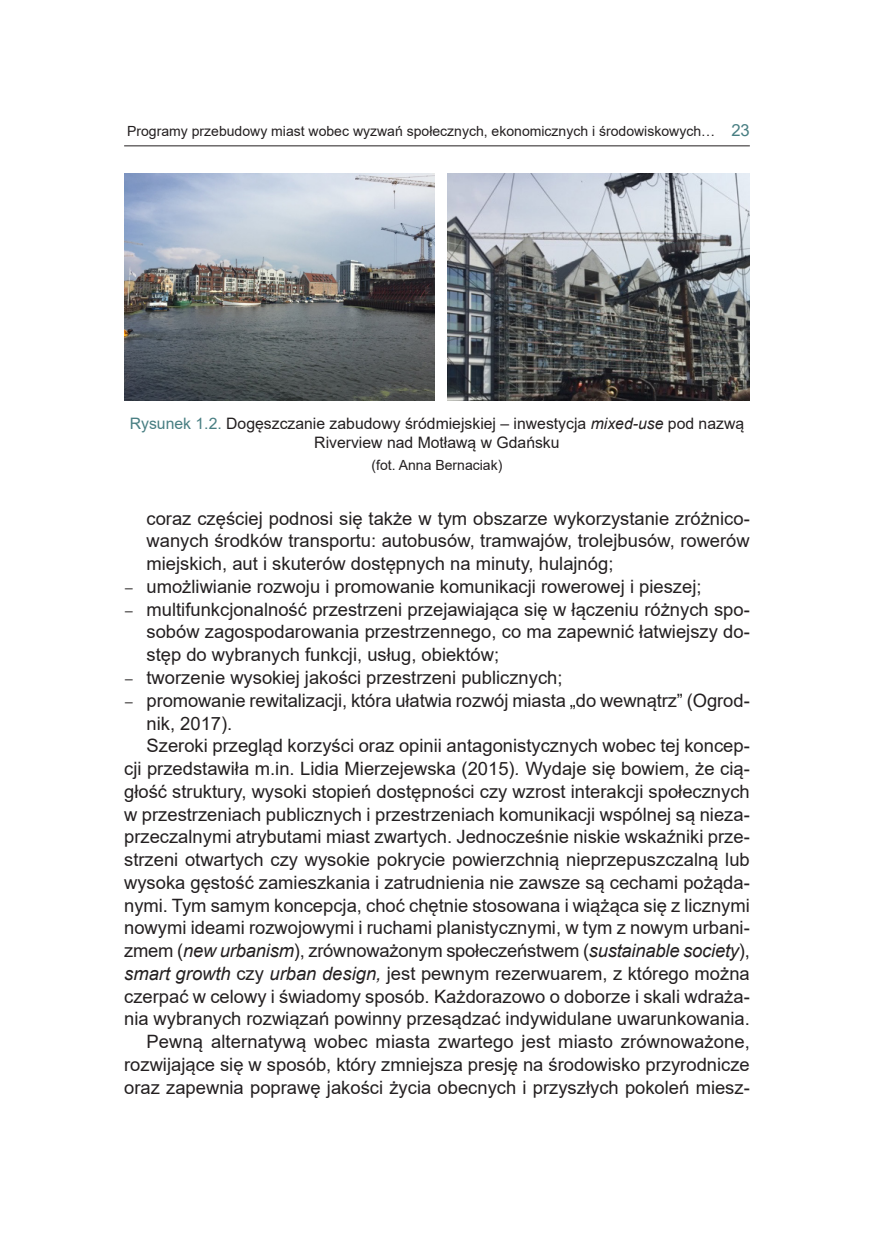
<style>
.page{position:relative;width:874px;height:1241px;background:#fff}
.page>*{position:absolute;margin:0;border:0;box-sizing:border-box;transform-origin:0 0}
.tekst{font:18.38px/22.8px "Arial";color:#231f20;text-align:justify}
.rysunek_tytul{font:15.75px/18.9px "Arial";color:#231f20;text-align:center}
.rysunek_zrodlo{font:14px "Arial";color:#231f20}
.s1{font-size:16.62px;color:#487e82}
.s2{color:#487e82}
.s3{font-style:italic}
.s4{font-family:"Minion Pro"}
</style>
<div class="page">
<hr style="left:124px;top:145px;width:625px;height:1px;background:#231f20">
<img style="left:447px;top:174px;width:302px;height:226px">
<img style="left:124px;top:174px;width:310px;height:226px">
<p class="rysunek_zrodlo" style="left:127px;top:121px;width:624px">Programy przebudowy miast wobec wyzwań społecznych, ekonomicznych i środowiskowych… <span class="s1">23</span></p>
<p class="rysunek_tytul" style="left:130px;top:413px;width:615px"><span class="s2">Rysunek 1.2.</span> Dogęszczanie zabudowy śródmiejskiej – inwestycja <span class="s3">mixed-use</span> pod nazwą<br>Riverview nad Motławą w Gdańsku</p>
<p class="rysunek_zrodlo" style="left:371px;top:455px;width:132px">(fot. Anna Bernaciak)</p>
<p class="tekst" style="left:146px;top:506px;width:604px">coraz częściej podnosi się także w tym obszarze wykorzystanie zróżnico&shy;wanych środków transportu: autobusów, tramwajów, trolejbusów, rowerów miejskich, aut i skuterów dostępnych na minuty, hulajnóg;</p>
<p class="tekst" style="left:124px;top:575px;width:578px"><span class="s4">–</span> umożliwianie rozwoju i promowanie komunikacji rowerowej i pieszej;</p>
<p class="tekst" style="left:146px;top:597px;width:604px;text-indent:-22px"><span class="s4">–</span> multifunkcjonalność przestrzeni przejawiająca się w łączeniu różnych spo&shy;sobów zagospodarowania przestrzennego, co ma zapewnić łatwiejszy do&shy;stęp do wybranych funkcji, usług, obiektów;</p>
<p class="tekst" style="left:124px;top:666px;width:439px"><span class="s4">–</span> tworzenie wysokiej jakości przestrzeni publicznych;</p>
<p class="tekst" style="left:146px;top:688px;width:604px;text-indent:-22px"><span class="s4">–</span> promowanie rewitalizacji, która ułatwia rozwój miasta „do wewnątrz” (Ogrod&shy;nik, 2017).</p>
<p class="tekst" style="left:124px;top:734px;width:627px;text-indent:22px">Szeroki przegląd korzyści oraz opinii antagonistycznych wobec tej koncep&shy;cji przedstawiła m.in. Lidia Mierzejewska (2015)<span class="s3">.</span> Wydaje się bowiem, że cią&shy;głość struktury, wysoki stopień dostępności czy wzrost interakcji społecznych w przestrzeniach publicznych i przestrzeniach komunikacji wspólnej są nieza&shy;przeczalnymi atrybutami miast zwartych. Jednocześnie niskie wskaźniki prze&shy;strzeni otwartych czy wysokie pokrycie powierzchnią nieprzepuszczalną lub wysoka gęstość zamieszkania i zatrudnienia nie zawsze są cechami pożąda&shy;nymi. Tym samym koncepcja, choć chętnie stosowana i wiążąca się z licznymi nowymi ideami rozwojowymi i ruchami planistycznymi, w tym z nowym urbani&shy;zmem (<span class="s3">new urbanism</span>), zrównoważonym społeczeństwem (<span class="s3">sustainable society</span>), <span class="s3">smart growth</span> czy <span class="s3">urban design,</span> jest pewnym rezerwuarem, z którego można czerpać w celowy i świadomy sposób. Każdorazowo o doborze i skali wdraża&shy;nia wybranych rozwiązań powinny przesądzać indywidulane uwarunkowania.</p>
<p class="tekst" style="left:124px;top:1030px;width:627px;text-indent:22px">Pewną alternatywą wobec miasta zwartego jest miasto zrównoważone, rozwijające się w sposób, który zmniejsza presję na środowisko przyrodnicze oraz zapewnia poprawę jakości życia obecnych i przyszłych pokoleń miesz-</p>
</div>
